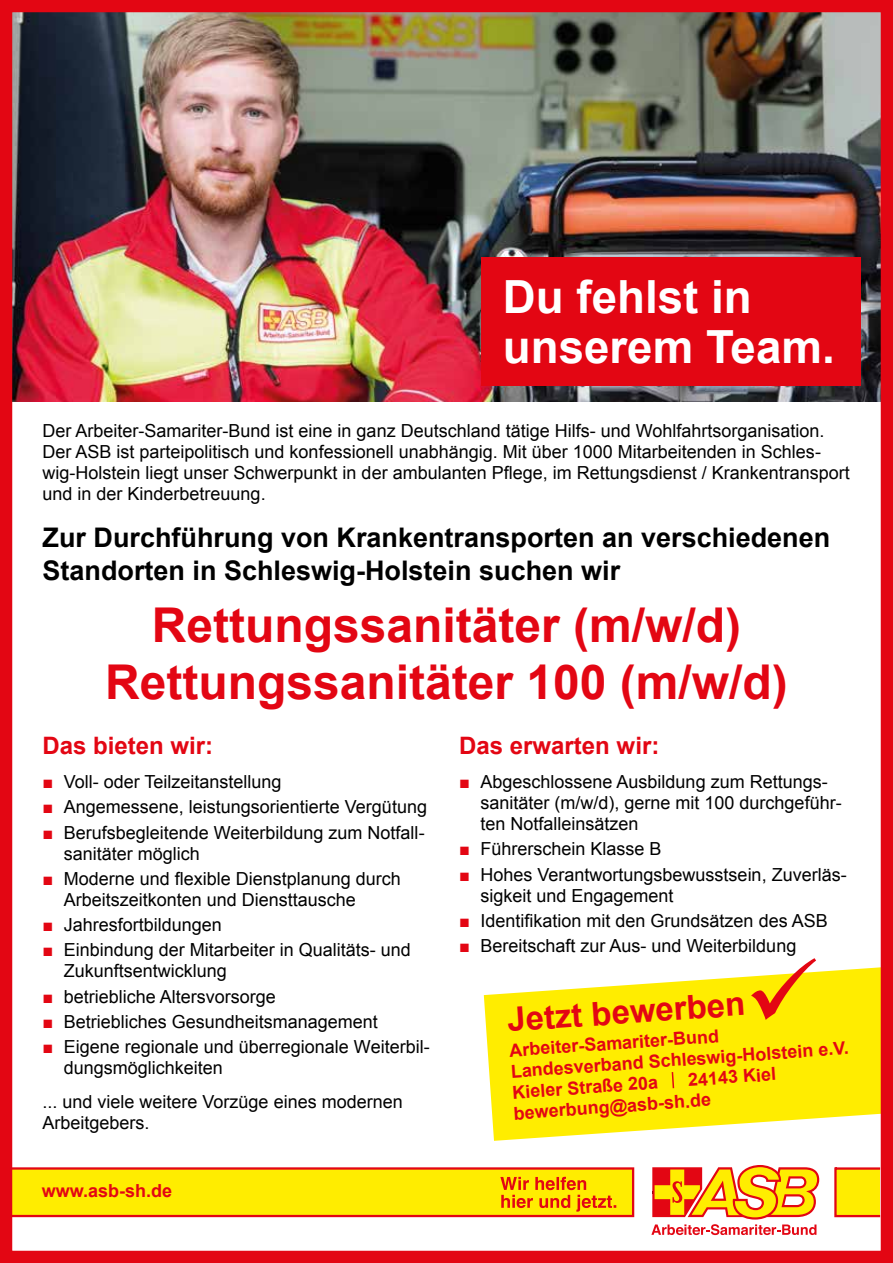
<style>
.page{position:relative;width:893px;height:1263px;background:#fff}
.page>*{position:absolute;margin:0;border:0;box-sizing:border-box;transform-origin:0 0}
.t1{font:700 48px/57px "Arial";color:#e30613;text-align:center}
.t2{font:700 45.75px/49.5px "Arial";color:#fff}
.t3{font:700 33px "Arial";color:#e30613}
.t4{font:700 27px/33px "Arial";color:#000}
.t5{font:700 24px "Arial";color:#e30613}
.t6{font:18px/21px "Arial";color:#000}
.t7{font:700 18px/21px "Arial";color:#e30613}
.s1{color:#e30613}
</style>
<div class="page">
<img style="left:0;top:0;width:893px;height:1263px">
<svg style="left:671px;top:1070px;width:4px;height:20px"></svg>
<svg style="left:751px;top:957px;width:65px;height:63px"></svg>
<h2 class="t2" style="left:503px;top:274px;width:333px">Du fehlst in unserem Team.</h2>
<p class="t6" style="left:43px;top:421px;width:809px">Der Arbeiter-Samariter-Bund ist eine in ganz Deutschland tätige Hilfs- und Wohlfahrtsorganisation.<br>Der ASB ist parteipolitisch und konfessionell unabhängig. Mit über 1000 Mitarbeitenden in Schles&shy;wig-Holstein liegt unser Schwerpunkt in der ambulanten Pflege, im Rettungsdienst / Krankentransport und in der Kinderbetreuung.</p>
<h3 class="t4" style="left:43px;top:522px;width:789px">Zur Durchführung von Krankentransporten an verschiedenen<br>Standorten in Schleswig-Holstein suchen wir</h3>
<h1 class="t1" style="left:105px;top:598px;width:684px">Rettungssanitäter (m/w/d)<br>Rettungssanitäter 100 (m/w/d)</h1>
<h3 class="t5" style="left:43px;top:730px;width:172px">Das bieten wir:</h3>
<p class="t6" style="left:43px;top:771px;width:241px"><span class="s1">■</span> Voll- oder Teilzeitanstellung</p>
<p class="t6" style="left:43px;top:797px;width:386px"><span class="s1">■</span> Angemessene, leistungsorientierte Vergütung</p>
<p class="t6" style="left:64px;top:822px;width:362px;text-indent:-21px"><span class="s1">■</span> Berufsbegleitende Weiterbildung zum Notfall&shy;sanitäter möglich</p>
<p class="t6" style="left:64px;top:868px;width:339px;text-indent:-21px"><span class="s1">■</span> Moderne und flexible Dienstplanung durch<br>Arbeitszeitkonten und Diensttausche</p>
<p class="t6" style="left:43px;top:914px;width:181px"><span class="s1">■</span> Jahresfortbildungen</p>
<p class="t6" style="left:64px;top:940px;width:349px;text-indent:-21px"><span class="s1">■</span> Einbindung der Mitarbeiter in Qualitäts- und<br>Zukunftsentwicklung</p>
<p class="t6" style="left:43px;top:986px;width:235px"><span class="s1">■</span> betriebliche Altersvorsorge</p>
<p class="t6" style="left:43px;top:1011px;width:337px"><span class="s1">■</span> Betriebliches Gesundheitsmanagement</p>
<p class="t6" style="left:64px;top:1036px;width:367px;text-indent:-21px"><span class="s1">■</span> Eigene regionale und überregionale Weiterbil&shy;dungsmöglichkeiten</p>
<p class="t6" style="left:43px;top:1091px;width:362px">... und viele weitere Vorzüge eines modernen<br>Arbeitgebers.</p>
<p class="t7" style="left:42px;top:1181px;width:132px">www.asb-sh.de</p>
<h3 class="t5" style="left:459px;top:730px;width:202px">Das erwarten wir:</h3>
<p class="t6" style="left:480px;top:771px;width:363px;text-indent:-21px"><span class="s1">■</span> Abgeschlossene Ausbildung zum Rettungs&shy;sanitäter (m/w/d), gerne mit 100 durchgeführ&shy;ten Notfalleinsätzen</p>
<p class="t6" style="left:459px;top:839px;width:204px"><span class="s1">■</span> Führerschein Klasse B</p>
<p class="t6" style="left:480px;top:864px;width:368px;text-indent:-21px"><span class="s1">■</span> Hohes Verantwortungsbewusstsein, Zuverläs&shy;sigkeit und Engagement</p>
<p class="t6" style="left:459px;top:910px;width:370px"><span class="s1">■</span> Identifikation mit den Grundsätzen des ASB</p>
<p class="t6" style="left:459px;top:935px;width:339px"><span class="s1">■</span> Bereitschaft zur Aus- und Weiterbildung</p>
<h3 class="t3" style="left:506px;top:998px;width:240px;rotate:-4deg">Jetzt bewerben</h3>
<p class="t7" style="left:509px;top:1040px;width:340px;rotate:-4deg">Arbeiter-Samariter-Bund<br>Landesverband Schleswig-Holstein e.V.<br>Kieler Straße 20a</p>
<p class="t7" style="left:512px;top:1082px;width:266px;text-indent:176px;rotate:-4deg">24143 Kiel bewerbung@asb-sh.de</p>
</div>
